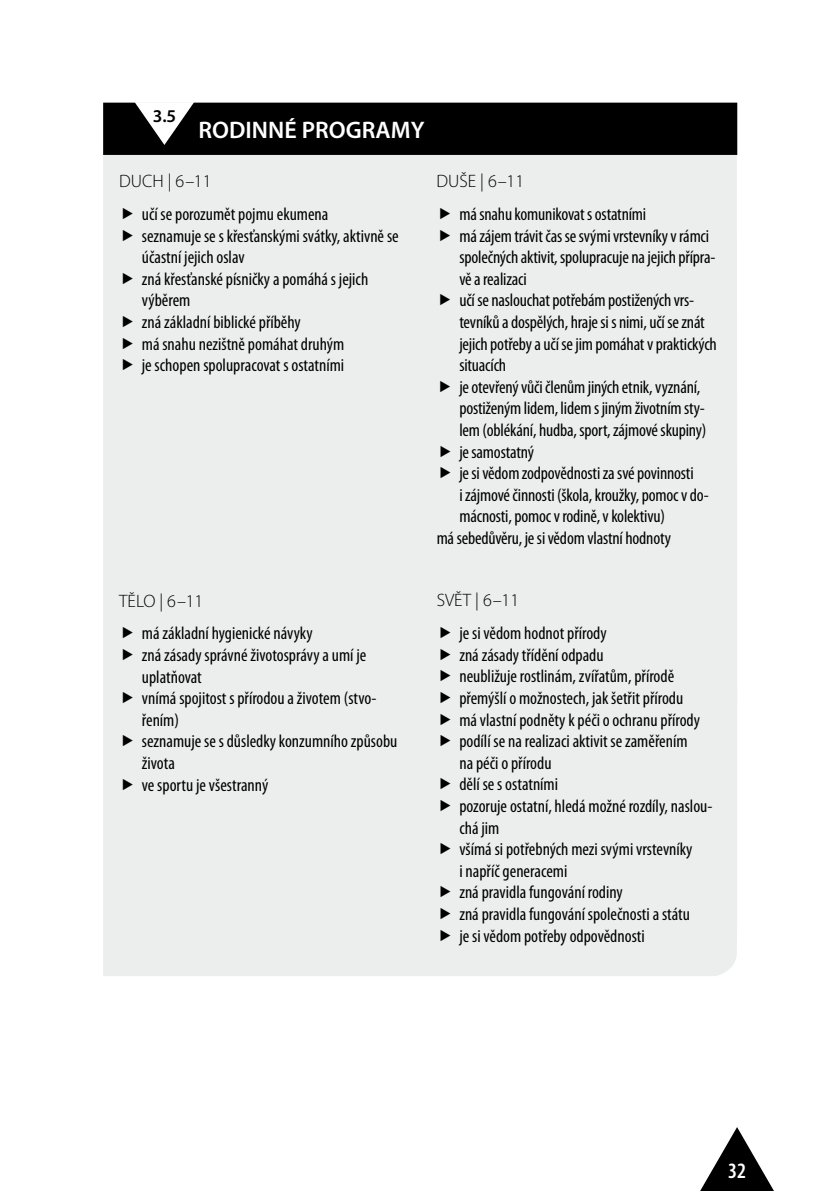
<style>
.page{position:relative;width:840px;height:1191px;background:#fff}
.page>*{position:absolute;margin:0;border:0;box-sizing:border-box;transform-origin:0 0}
.t1{font:600 24px "Myriad Pro";color:#fff}
.t2{font:600 condensed 22px "Myriad Pro";color:#fff}
.t3{font:condensed 18px/21.6px "Myriad Pro";color:#000}
.t4{font:300 18px "Myriad Pro";color:#000}
.t5{font:600 18px "Myriad Pro";color:#000}
</style>
<div class="page">
<svg style="left:700px;top:1127px;width:74px;height:64px"></svg>
<div style="left:103px;top:151px;width:634px;height:825px;background:#eceded"></div>
<div style="left:104px;top:104px;width:631px;height:50px;background:#000"></div>
<div style="left:103px;top:103px;width:633px;height:52px;border:2px solid #000"></div>
<svg style="left:134px;top:102px;width:60px;height:43px"></svg>
<svg style="left:123px;top:208px;width:10px;height:11px"></svg>
<svg style="left:123px;top:229px;width:10px;height:12px"></svg>
<svg style="left:123px;top:272px;width:10px;height:12px"></svg>
<svg style="left:123px;top:316px;width:10px;height:11px"></svg>
<svg style="left:123px;top:337px;width:10px;height:12px"></svg>
<svg style="left:123px;top:359px;width:10px;height:11px"></svg>
<svg style="left:440px;top:208px;width:10px;height:11px"></svg>
<svg style="left:440px;top:229px;width:10px;height:12px"></svg>
<svg style="left:440px;top:294px;width:10px;height:11px"></svg>
<svg style="left:440px;top:380px;width:10px;height:12px"></svg>
<svg style="left:440px;top:445px;width:10px;height:12px"></svg>
<svg style="left:440px;top:467px;width:10px;height:11px"></svg>
<svg style="left:440px;top:627px;width:10px;height:11px"></svg>
<svg style="left:440px;top:648px;width:10px;height:12px"></svg>
<svg style="left:440px;top:670px;width:10px;height:11px"></svg>
<svg style="left:440px;top:691px;width:10px;height:12px"></svg>
<svg style="left:440px;top:713px;width:10px;height:11px"></svg>
<svg style="left:440px;top:735px;width:10px;height:11px"></svg>
<svg style="left:440px;top:778px;width:10px;height:11px"></svg>
<svg style="left:440px;top:799px;width:10px;height:12px"></svg>
<svg style="left:440px;top:843px;width:10px;height:11px"></svg>
<svg style="left:440px;top:886px;width:10px;height:11px"></svg>
<svg style="left:440px;top:907px;width:10px;height:12px"></svg>
<svg style="left:440px;top:929px;width:10px;height:11px"></svg>
<svg style="left:123px;top:627px;width:10px;height:11px"></svg>
<svg style="left:123px;top:649px;width:10px;height:11px"></svg>
<svg style="left:123px;top:692px;width:10px;height:11px"></svg>
<svg style="left:123px;top:735px;width:10px;height:11px"></svg>
<svg style="left:123px;top:778px;width:10px;height:12px"></svg>
<p class="t5" style="left:153px;top:104px;width:25px">3.5</p>
<h1 class="t1" style="left:198px;top:114px;width:29px">RODINN</h1>
<h1 class="t1" style="left:284px;top:114px;width:141px">É PROG RAMY</h1>
<p class="t4" style="left:119px;top:171px;width:94px">DUCH | 6–11</p>
<p class="t3" style="left:142px;top:203px;width:258px">učí se porozumět pojmu ekumena<br>seznamuje se s křesťanskými svátky, aktivně se účastní jejich oslav<br>zná křesťanské písničky a pomáhá s jejich výběrem<br>zná základní biblické příběhy<br>má snahu nezištně pomáhat druhým<br>je schopen spolupracovat s ostatními</p>
<p class="t4" style="left:436px;top:171px;width:89px">DUŠE | 6–11</p>
<p class="t3" style="left:459px;top:203px;width:188px">másnahukomunikovatsostatními</p>
<p class="t3" style="left:459px;top:225px;width:251px">mázájemtrávitčassesvýmivrstevníkyvrámci</p>
<p class="t3" style="left:459px;top:247px;width:257px">společných aktivit,spolupracuje najejich přípra-</p>
<p class="t3" style="left:459px;top:268px;width:69px">věarealizaci</p>
<p class="t3" style="left:459px;top:290px;width:236px">učíse naslouchatpotřebámpostižených vrs-</p>
<p class="t3" style="left:459px;top:311px;width:247px">tevníkůadospělých, hrajesis nimi,učíseznát</p>
<p class="t3" style="left:459px;top:333px;width:259px">jejich potřebyaučísejimpomáhatvpraktických</p>
<p class="t3" style="left:459px;top:355px;width:48px">situacích</p>
<p class="t3" style="left:459px;top:376px;width:242px">jeotevřenývůčičlenůmjiných etnik,vyznání,</p>
<p class="t3" style="left:459px;top:398px;width:247px">postiženýmlidem, lidemsjinýmživotnímsty-</p>
<p class="t3" style="left:459px;top:419px;width:248px">lem(oblékání, hudba,sport,zájmovéskupiny)</p>
<p class="t3" style="left:459px;top:441px;width:76px">jesamostatný</p>
<p class="t3" style="left:459px;top:463px;width:236px">jesivědomzodpovědnostizasvépovinnosti</p>
<p class="t3" style="left:459px;top:484px;width:251px">izájmovéčinnosti (škola,kroužky,pomocvdo-</p>
<p class="t3" style="left:459px;top:506px;width:207px">mácnosti,pomocvrodině,vkolektivu)</p>
<p class="t3" style="left:436px;top:527px;width:236px">másebedůvěru, jesivědomvlastní hodnoty</p>
<p class="t4" style="left:119px;top:590px;width:85px">TĚLO | 6–11</p>
<p class="t3" style="left:142px;top:623px;width:257px">má základní hygienické návyky<br>zná zásady správné životosprávy a umí je uplatňovat<br>vnímá spojitost s přírodou a životem (stvo&shy;řením)<br>seznamuje se s důsledky konzumního způsobu života<br>ve sportu je všestranný</p>
<p class="t4" style="left:436px;top:590px;width:84px">SVĚT | 6–11</p>
<p class="t3" style="left:459px;top:622px;width:254px">je si vědom hodnot přírody<br>zná zásady třídění odpadu<br>neubližuje rostlinám, zvířatům, přírodě přemýšlí o možnostech, jak šetřit přírodu<br>má vlastní podněty k péči o ochranu přírody podílí se na realizaci aktivit se zaměřením<br>na péči o přírodu<br>dělí se s ostatními<br>pozoruje ostatní, hledá možné rozdíly, naslou&shy;chá jim<br>všímá si potřebných mezi svými vrstevníky<br>i napříč generacemi<br>zná pravidla fungování rodiny<br>zná pravidla fungování společnosti a státu<br>je si vědom potřeby odpovědnosti</p>
<p class="t2" style="left:727px;top:1158px;width:19px">32</p>
</div>
